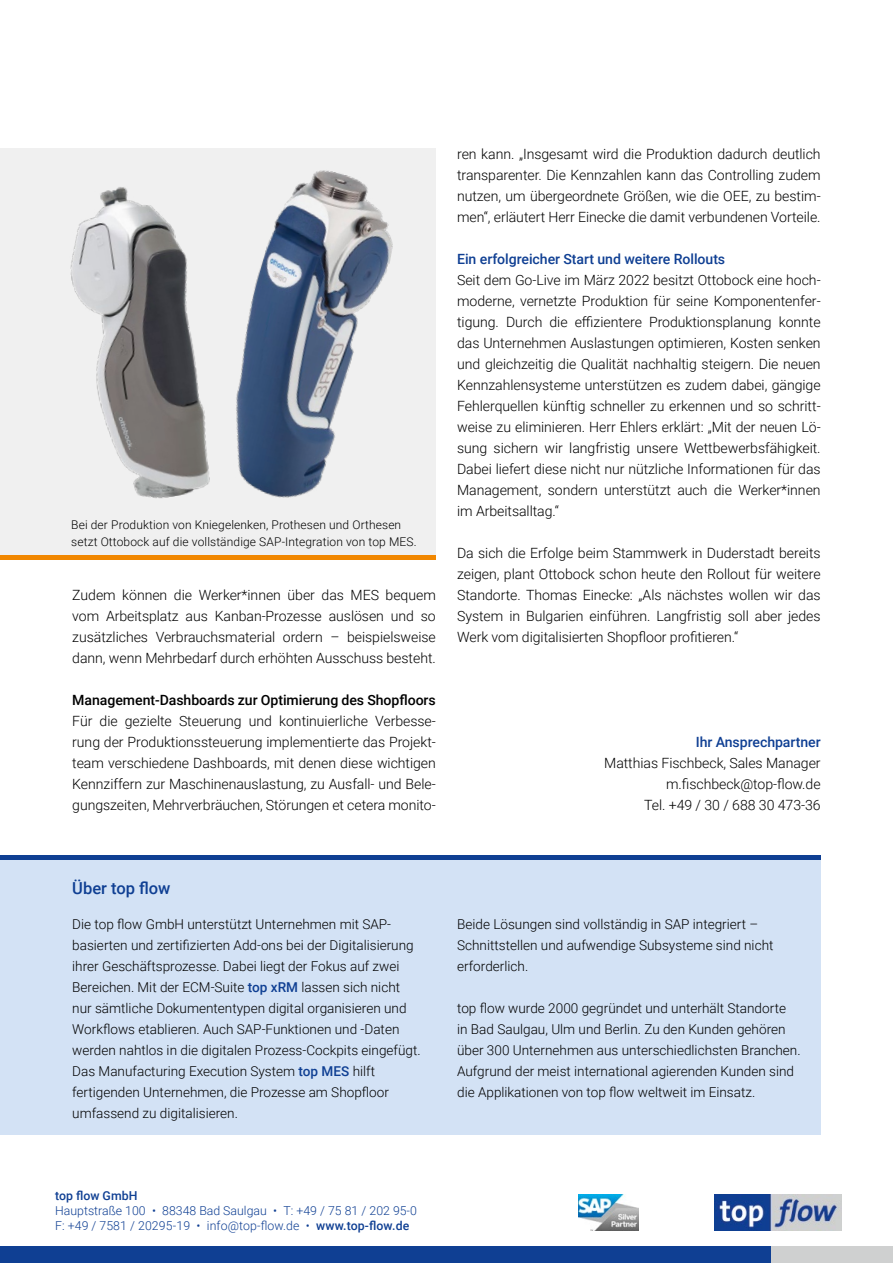
<style>
.page{position:relative;width:893px;height:1263px;background:#fff}
.page>*{position:absolute;margin:0;border:0;box-sizing:border-box;transform-origin:0 0}
.t1{font:500 16.5px "Roboto";color:#0f3f93}
.t2{font:300 14.1px/21px "Roboto";letter-spacing:-.005em;color:#000;text-align:justify}
.t3{font:500 14.1px "Roboto";letter-spacing:-.005em;color:#0f3f93}
.t4{font:500 14.1px "Roboto";letter-spacing:-.005em;color:#000}
.t5{font:300 13.65px/21px "Roboto";color:#000}
.t6{font:300 12.3px/15px "Roboto";color:#0f3f93}
.t7{font:500 12.3px "Roboto";color:#0f3f93}
.t8{font:300 12px/16.5px "Roboto";letter-spacing:.01em;color:#000}
.s1{font-weight:500;color:#0f3f93}
.s2{font-weight:500}
</style>
<div class="page">
<div style="left:0;top:1246px;width:771px;height:17px;background:#0f3f93"></div>
<div style="left:771px;top:1246px;width:122px;height:17px;background:#cfd0d0"></div>
<img style="left:715px;top:1194px;width:127px;height:36px">
<div style="left:0;top:148px;width:436px;height:410px;background:#f0f0f0"></div>
<div style="left:0;top:855px;width:821px;height:280px;background:#d3e2f5"></div>
<div style="left:0;top:855px;width:821px;height:5px;background:#0f3f93"></div>
<img style="left:578px;top:1195px;width:61px;height:35px">
<div style="left:0;top:555px;width:436px;height:5px;background:#f18700"></div>
<img style="left:70px;top:187px;width:139px;height:312px">
<img style="left:209px;top:170px;width:184px;height:328px">
<p class="t8" style="left:71px;top:516px;width:347px">Bei der Produktion von Kniegelenken, Prothesen und Orthesen setzt Ottobock auf die vollständige SAP-Integration von top MES.</p>
<p class="t2" style="left:72px;top:584px;width:365px">Zudem können die Werker*innen über das MES bequem vom Arbeitsplatz aus Kanban-Prozesse auslösen und so zusätzliches Verbrauchsmaterial ordern – beispielsweise dann, wenn Mehrbedarf durch erhöhten Ausschuss besteht.</p>
<p class="t4" style="left:72px;top:690px;width:365px">Management-Dashboards zur Optimierung des Shopfloors</p>
<p class="t2" style="left:72px;top:710px;width:365px">Für die gezielte Steuerung und kontinuierliche Verbesse&shy;rung der Produktionssteuerung implementierte das Projekt&shy;team verschiedene Dashboards, mit denen diese wichtigen Kennziffern zur Maschinenauslastung, zu Ausfall- und Bele&shy;gungszeiten, Mehrverbräuchen, Störungen et cetera monito-</p>
<p class="t2" style="left:457px;top:143px;width:365px">ren kann. „Insgesamt wird die Produktion dadurch deutlich transparenter. Die Kennzahlen kann das Controlling zudem nutzen, um übergeordnete Größen, wie die OEE, zu bestim&shy;men“, erläutert Herr Einecke die damit verbundenen Vorteile.</p>
<p class="t3" style="left:457px;top:249px;width:270px">Ein erfolgreicher Start und weitere Rollouts</p>
<p class="t2" style="left:457px;top:269px;width:365px">Seit dem Go-Live im März 2022 besitzt Ottobock eine hoch&shy;moderne, vernetzte Produktion für seine Komponentenfer&shy;tigung. Durch die effizientere Produktionsplanung konnte das Unternehmen Auslastungen optimieren, Kosten senken und gleichzeitig die Qualität nachhaltig steigern. Die neuen Kennzahlensysteme unterstützen es zudem dabei, gängige Fehlerquellen künftig schneller zu erkennen und so schritt&shy;weise zu eliminieren. Herr Ehlers erklärt: „Mit der neuen Lö&shy;sung sichern wir langfristig unsere Wettbewerbsfähigkeit.<br>Dabei liefert diese nicht nur nützliche Informationen für das Management, sondern unterstützt auch die Werker*innen im Arbeitsalltag.“</p>
<p class="t2" style="left:457px;top:542px;width:365px">Da sich die Erfolge beim Stammwerk in Duderstadt bereits zeigen, plant Ottobock schon heute den Rollout für weitere Standorte. Thomas Einecke: „Als nächstes wollen wir das System in Bulgarien einführen. Langfristig soll aber jedes Werk vom digitalisierten Shopfloor profitieren.“</p>
<p class="t3" style="left:696px;top:732px;width:126px">Ihr Ansprechpartner</p>
<p class="t2" style="left:604px;top:752px;width:218px;text-align:right">Matthias Fischbeck, Sales Manager m.fischbeck@top-flow.de<br>Tel. +49 / 30 / 688 30 473-36</p>
<p class="t1" style="left:72px;top:877px;width:100px">Über top flow</p>
<p class="t5" style="left:72px;top:913px;width:350px">Die top flow GmbH unterstützt Unternehmen mit SAP&shy;basierten und zertifizierten Add-ons bei der Digitalisierung ihrer Geschäftsprozesse. Dabei liegt der Fokus auf zwei Bereichen. Mit der ECM-Suite <span class="s1">top xRM</span> lassen sich nicht nur sämtliche Dokumententypen digital organisieren und Workflows etablieren. Auch SAP-Funktionen und -Daten werden nahtlos in die digitalen Prozess-Cockpits eingefügt.<br>Das Manufacturing Execution System <span class="s1">top MES</span> hilft fertigenden Unternehmen, die Prozesse am Shopfloor umfassend zu digitalisieren.</p>
<p class="t5" style="left:457px;top:913px;width:318px">Beide Lösungen sind vollständig in SAP integriert –<br>Schnittstellen und aufwendige Subsysteme sind nicht erforderlich.</p>
<p class="t5" style="left:457px;top:997px;width:345px">top flow wurde 2000 gegründet und unterhält Standorte<br>in Bad Saulgau, Ulm und Berlin. Zu den Kunden gehören über 300 Unternehmen aus unterschiedlichsten Branchen.<br>Aufgrund der meist international agierenden Kunden sind die Applikationen von top flow weltweit im Einsatz.</p>
<p class="t7" style="left:55px;top:1186px;width:84px">top flow GmbH</p>
<p class="t6" style="left:55px;top:1202px;width:363px">Hauptstraße 100 • 88348 Bad Saulgau • T: +49 / 75 81 / 202 95-0<br>F: +49 / 7581 / 20295-19 • info@top-flow.de • <span class="s2">www.top-flow.de</span></p>
</div>
